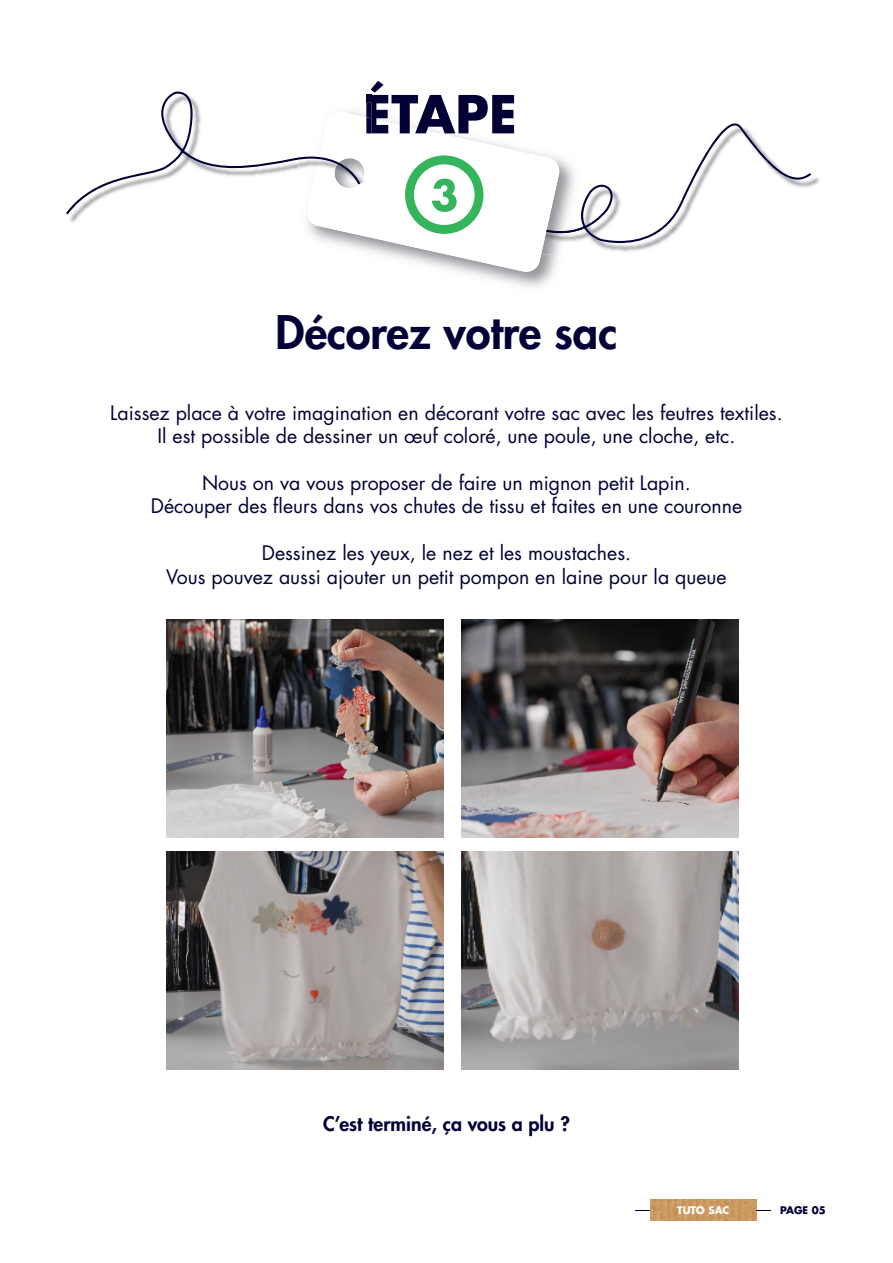
<style>
.page{position:relative;width:893px;height:1263px;background:#fff}
.page>*{position:absolute;margin:0;border:0;box-sizing:border-box;transform-origin:0 0}
.t1{font:700 51px "Futura LT Pro";color:#030036}
.t2{font:800 45px "Futura LT Pro";color:#030036}
.t3{font:19.5px "Futura LT Pro";color:#030036}
.t4{font:800 19.5px "Futura LT Pro";color:#030036}
.t5{font:700 10.2px "Futura LT Pro";color:#fff}
.t6{font:700 10.2px "Futura LT Pro";letter-spacing:-.005em;color:#030036}
</style>
<div class="page">
<svg style="left:66px;top:92px;width:745px;height:181px"></svg>
<img style="left:650px;top:1199px;width:106px;height:21px">
<svg style="left:635px;top:1210px;width:15px;height:1px"></svg>
<svg style="left:756px;top:1210px;width:15px;height:1px"></svg>
<img style="left:166px;top:619px;width:278px;height:218px">
<img style="left:462px;top:619px;width:277px;height:218px">
<img style="left:462px;top:851px;width:277px;height:218px">
<img style="left:166px;top:851px;width:278px;height:218px">
<h1 class="t1" style="left:363px;top:75px;width:155px">ÉTAPE</h1>
<p class="t2" style="left:276px;top:299px;width:343px">Décorez votre sac</p>
<p class="t3" style="left:110px;top:399px;width:674px">Laissez place à votre imagination en décorant votre sac avec les feutres textiles.</p>
<p class="t3" style="left:158px;top:423px;width:579px">Il est possible de dessiner un œuf coloré, une poule, une cloche, etc.</p>
<p class="t3" style="left:202px;top:469px;width:490px">Nous on va vous proposer de faire un mignon petit Lapin.</p>
<p class="t3" style="left:151px;top:493px;width:593px">Découper des fleurs dans vos chutes de tissu et faites en une couronne</p>
<p class="t3" style="left:262px;top:540px;width:371px">Dessinez les yeux, le nez et les moustaches.</p>
<p class="t3" style="left:166px;top:563px;width:562px">Vous pouvez aussi ajouter un petit pompon en laine pour la queue</p>
<p class="t4" style="left:323px;top:1109px;width:248px">C’est terminé, ça vous a plu ?</p>
<p class="t5" style="left:677px;top:1202px;width:54px">TUTO SAC</p>
<p class="t6" style="left:780px;top:1202px;width:47px">PAGE 05</p>
</div>
